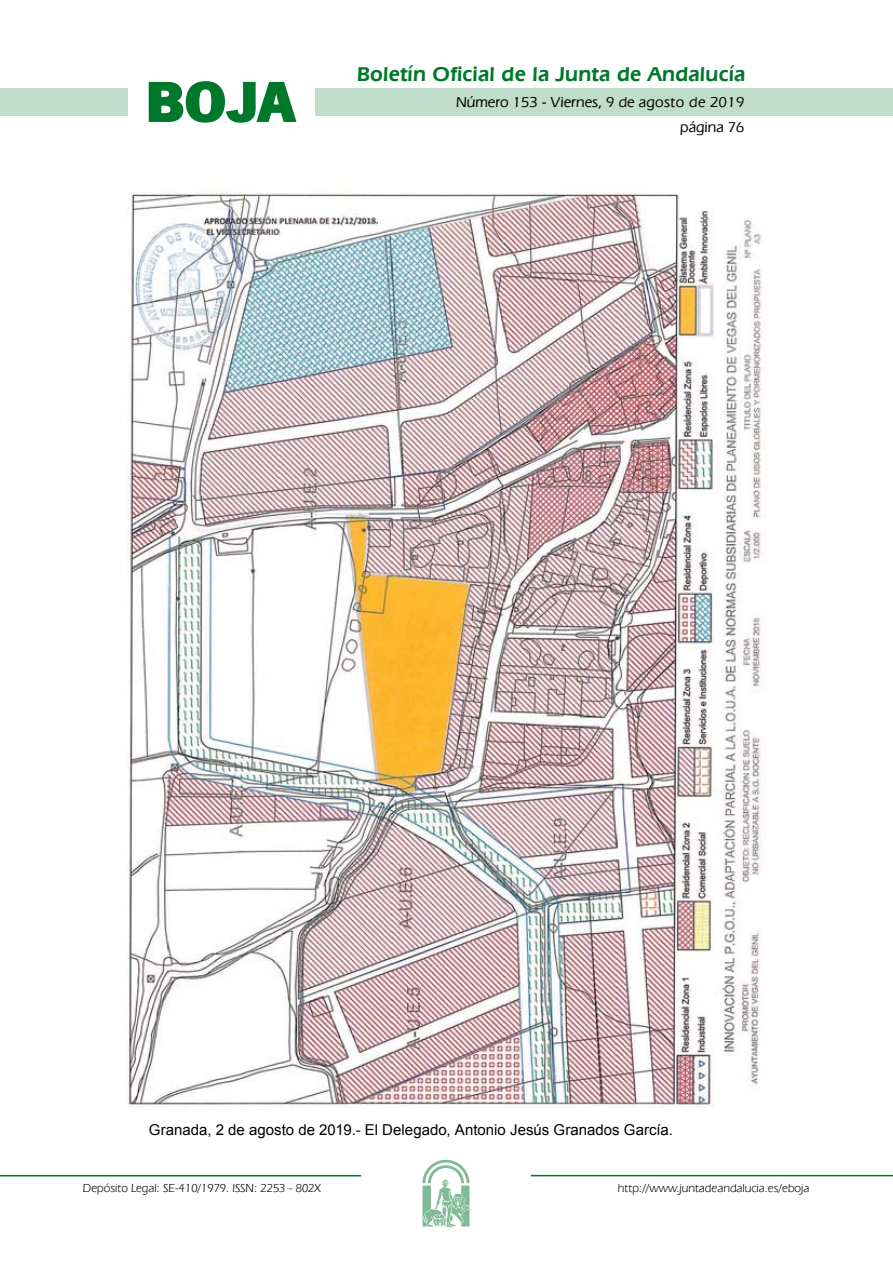
<style>
.page{position:relative;width:893px;height:1263px;background:#fff}
.page>*{position:absolute;margin:0;border:0;box-sizing:border-box;transform-origin:0 0}
.t1{font:700 57.75px "News Got T";color:#00782c;scale:1.14 1}
.t2{font:600 21px "Eras IT Cby BT";letter-spacing:.01em;color:#00782c}
.t3{font:15px "Arial";color:#000}
.t4{font:500 15px/24.5px "Eras IT Cby BT";color:#000}
.t5{font:12px "Eras IT Cby BT";color:#000}
</style>
<div class="page">
<div style="left:315px;top:88px;width:577px;height:28px;background:#bfddca"></div>
<div style="left:0;top:88px;width:128px;height:28px;background:#bfddca"></div>
<hr style="left:0;top:1175px;width:361px;height:2px;background:#00782c">
<svg style="left:422px;top:1159px;width:47px;height:68px"></svg>
<hr style="left:531px;top:1175px;width:361px;height:1px;background:#00782c">
<svg style="left:148px;top:81px;width:149px;height:42px"></svg>
<img style="left:127px;top:192px;width:640px;height:915px">
<h1 class="t1" style="left:145px;top:68px;width:133px">BOJA</h1>
<h2 class="t2" style="left:357px;top:62px;width:390px">Boletín Oficial de la Junta de Andalucía</h2>
<p class="t4" style="left:680px;top:90px;width:66px;text-indent:-224px">Número 153 - Viernes, 9 de agosto de 2019 página 76</p>
<p class="t3" style="left:149px;top:1120px;width:525px">Granada, 2 de agosto de 2019.- El Delegado, Antonio Jesús Granados García.</p>
<p class="t5" style="left:83px;top:1181px;width:239px">Depósito Legal: SE-410/1979. ISSN: 2253 - 802X</p>
<p class="t5" style="left:618px;top:1181px;width:193px">http://www.juntadeandalucia.es/eboja</p>
</div>
